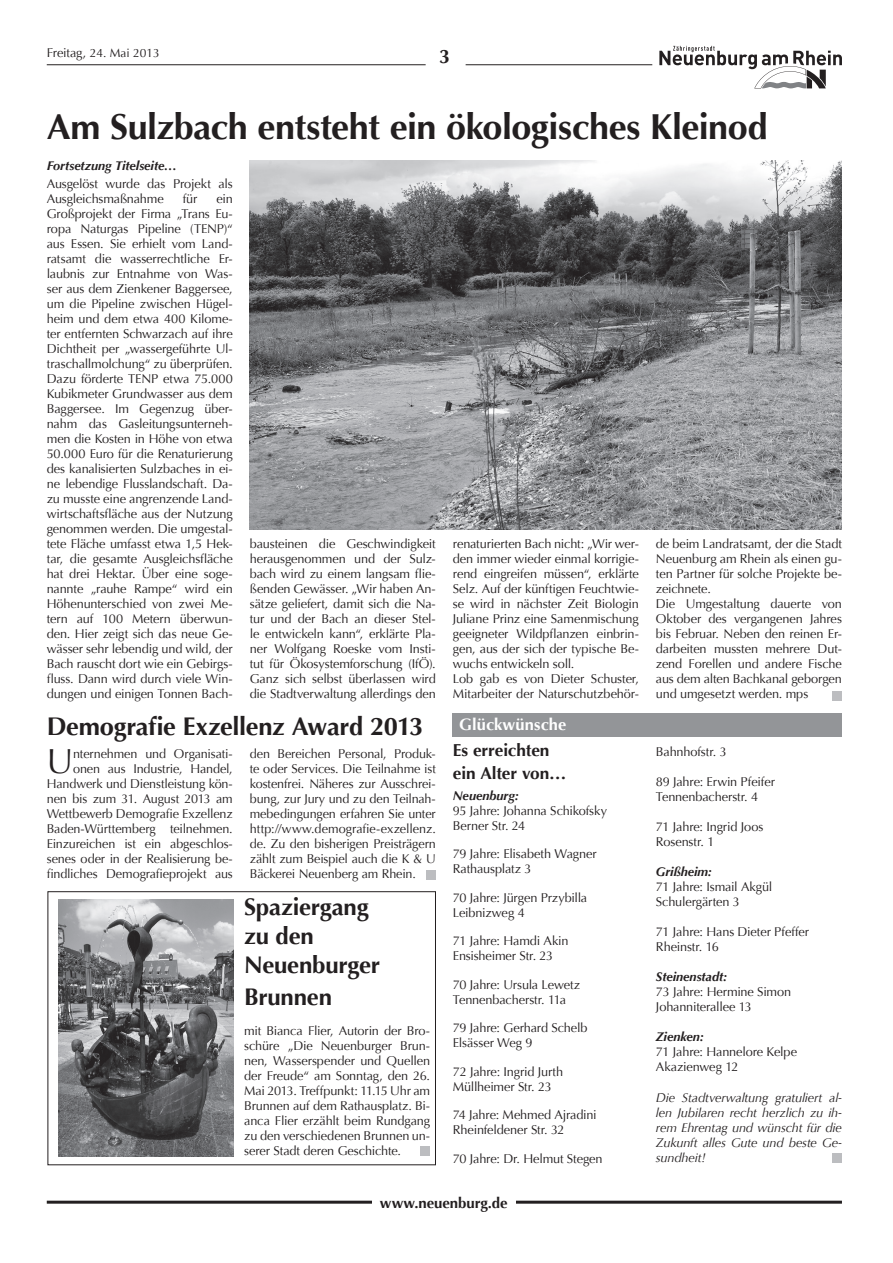
<style>
.page{position:relative;width:893px;height:1263px;background:#fff}
.page>*{position:absolute;margin:0;border:0;box-sizing:border-box;transform-origin:0 0}
.t1{font:700 36px "Optima";letter-spacing:-.015em;color:#231f20}
.t2{font:34.65px "Optima";color:#231f20}
.t3{font:700 25.5px "Optima";letter-spacing:-.015em;color:#231f20}
.t4{font:700 24px/28.8px "Optima";letter-spacing:-.01em;color:#231f20}
.t5{font:700 19.5px "Optima";color:#231f20}
.t6{font:700 17.25px/22.5px "Optima";letter-spacing:-.005em;color:#231f20}
.t7{font:700 16.5px "Optima";letter-spacing:.005em;color:#fff}
.t8{font:700 15px "Optima";letter-spacing:-.005em;color:#231f20}
.t9{font:12.75px/15px "Optima";letter-spacing:-.01em;color:#231f20}
.t10{font:italic 12.75px/15px "Optima";letter-spacing:-.01em;color:#231f20;text-align:justify}
.t11{font:italic 700 12.75px "Optima";letter-spacing:-.005em;color:#231f20}
.t12{font:12px "Optima";color:#231f20}
.s1{font-size:12.75px}
</style>
<div class="page">
<hr style="left:466px;top:64px;width:186px;height:1px;background:#231f20">
<hr style="left:47px;top:1201px;width:795px;height:3px;background:#231f20">
<hr style="left:47px;top:64px;width:379px;height:1px;background:#231f20">
<div style="left:372px;top:1193px;width:143px;height:18px;background:#fff"></div>
<svg style="left:659px;top:46px;width:183px;height:42px"></svg>
<img style="left:250px;top:161px;width:592px;height:368px">
<img style="left:58px;top:900px;width:175px;height:256px">
<div style="left:48px;top:891px;width:388px;height:274px;border:1px solid #231f20"></div>
<div style="left:420px;top:1145px;width:9px;height:10px;background:#bcbdc0"></div>
<div style="left:453px;top:713px;width:389px;height:24px;background:#939598"></div>
<div style="left:426px;top:870px;width:10px;height:9px;background:#bcbdc0"></div>
<div style="left:832px;top:1153px;width:10px;height:10px;background:#bcbdc0"></div>
<div style="left:832px;top:691px;width:10px;height:10px;background:#bcbdc0"></div>
<p class="t12" style="left:47px;top:46px;width:114px"><span class="s1">Freitag,</span> 24. Mai 2013</p>
<h3 class="t5" style="left:439px;top:45px;width:12px">3</h3>
<h1 class="t1" style="left:47px;top:106px;width:722px">Am Sulzbach entsteht ein ökologisches Kleinod</h1>
<p class="t11" style="left:47px;top:158px;width:132px">Fortsetzung Titelseite…</p>
<p class="t9" style="left:47px;top:177px;width:188px">Ausgelöst wurde das Projekt als<br>Ausgleichsmaßnahme</p>
<p class="t9" style="left:183px;top:192px;width:16px">für</p>
<p class="t9" style="left:47px;top:192px;width:188px;text-align:justify;text-indent:170px">ein Großprojekt der Firma „Trans Eu&shy;ropa Naturgas Pipeline (TENP)“ aus Essen. Sie erhielt vom Land&shy;ratsamt die wasserrechtliche Er&shy;laubnis zur Entnahme von Was&shy;ser aus dem Zienkener Baggersee, um die Pipeline zwischen Hügel&shy;heim und dem etwa 400 Kilome&shy;ter entfernten Schwarzach auf ihre Dichtheit per „wassergeführte Ul&shy;traschallmolchung“ zu überprüfen.<br>Dazu förderte TENP etwa 75.000<br>Kubikmeter Grundwasser aus dem Baggersee. Im Gegenzug über&shy;nahm das Gasleitungsunterneh&shy;men die Kosten in Höhe von etwa 50.000 Euro für die Renaturierung des kanalisierten Sulzbaches in ei&shy;ne lebendige Flusslandschaft. Da&shy;zu musste eine angrenzende Land&shy;wirtschaftsfläche aus der Nutzung genommen werden. Die umgestal&shy;tete Fläche umfasst etwa 1,5 Hek&shy;tar, die gesamte Ausgleichsfläche hat drei Hektar. Über eine soge&shy;nannte „rauhe Rampe“ wird ein Höhenunterschied von zwei Me&shy;tern auf 100 Metern überwun&shy;den. Hier zeigt sich das neue Ge&shy;wässer sehr lebendig und wild, der Bach rauscht dort wie ein Gebirgs&shy;fluss. Dann wird durch viele Win&shy;dungen und einigen Tonnen Bach-</p>
<p class="t9" style="left:250px;top:536px;width:188px;text-align:justify">bausteinen die Geschwindigkeit herausgenommen und der Sulz&shy;bach wird zu einem langsam flie&shy;ßenden Gewässer. „Wir haben An&shy;sätze geliefert, damit sich die Na&shy;tur und der Bach an dieser Stel&shy;le entwickeln kann“, erklärte Pla&shy;ner Wolfgang Roeske vom Insti&shy;tut für Ökosystemforschung (IfÖ).<br>Ganz sich selbst überlassen wird die Stadtverwaltung allerdings den</p>
<p class="t9" style="left:453px;top:536px;width:188px">renaturierten Bach nicht: „Wir wer&shy;den immer wieder einmal korrigie&shy;rend eingreifen müssen“, erklärte Selz. Auf der künftigen Feuchtwie&shy;se wird in nächster Zeit Biologin Juliane Prinz eine Samenmischung geeigneter Wildpflanzen einbrin&shy;gen, aus der sich der typische Be&shy;wuchs entwickeln soll.<br>Lob gab es von Dieter Schuster, Mitarbeiter der Naturschutzbehör-</p>
<p class="t9" style="left:656px;top:536px;width:188px">de beim Landratsamt, der die Stadt<br>Neuenburg am Rhein als einen gu&shy;ten Partner für solche Projekte be&shy;zeichnete.<br>Die Umgestaltung dauerte von<br>Oktober des vergangenen Jahres bis Februar. Neben den reinen Er&shy;darbeiten mussten mehrere Dut&shy;zend Forellen und andere Fische aus dem alten Bachkanal geborgen und umgesetzt werden. mps</p>
<h3 class="t3" style="left:47px;top:711px;width:378px">Demografie Exzellenz Award 2013</h3>
<p class="t9" style="left:250px;top:747px;width:188px;text-align:justify">den Bereichen Personal, Produk&shy;te oder Services. Die Teilnahme ist kostenfrei. Näheres zur Ausschrei&shy;bung, zur Jury und zu den Teilnah&shy;mebedingungen erfahren Sie unter http://www.demografie-exzellenz. de. Zu den bisherigen Preisträgern zählt zum Beispiel auch die K &amp; U Bäckerei Neuenberg am Rhein.</p>
<p class="t9" style="left:47px;top:747px;width:188px;text-align:right">nternehmen und Organisati&shy;onen aus Industrie, Handel,<br>Handwerk und Dienstleistung kön&shy;nen bis zum 31. August 2013 am<br>Wettbewerb Demografie Exzellenz<br>Baden-Württemberg teilnehmen.<br>Einzureichen ist ein abgeschlos&shy;senes oder in der Realisierung be&shy;findliches Demografieprojekt aus</p>
<h2 class="t2" style="left:47px;top:742px;width:28px">U</h2>
<h3 class="t4" style="left:244px;top:893px;width:138px">Spaziergang zu den<br>Neuenburger</h3>
<h3 class="t4" style="left:244px;top:983px;width:89px">Brunnen</h3>
<p class="t9" style="left:244px;top:1024px;width:188px;text-align:justify">mit Bianca Flier, Autorin der Bro&shy;schüre „Die Neuenburger Brun&shy;nen, Wasserspender und Quellen der Freude“ am Sonntag, den 26.<br>Mai 2013. Treffpunkt: 11.15 Uhr am Brunnen auf dem Rathausplatz. Bi&shy;anca Flier erzählt beim Rundgang zu den verschiedenen Brunnen un&shy;serer Stadt deren Geschichte.</p>
<p class="t7" style="left:459px;top:715px;width:109px">Glückwünsche</p>
<h3 class="t6" style="left:453px;top:739px;width:115px">Es erreichten ein Alter von…</h3>
<p class="t11" style="left:453px;top:788px;width:68px">Neuenburg:</p>
<p class="t9" style="left:453px;top:803px;width:156px">95 Jahre: Johanna Schikofsky<br>Berner Str. 24</p>
<p class="t9" style="left:453px;top:847px;width:145px">79 Jahre: Elisabeth Wagner<br>Rathausplatz 3</p>
<p class="t9" style="left:453px;top:890px;width:136px">70 Jahre: Jürgen Przybilla<br>Leibnizweg 4</p>
<p class="t9" style="left:453px;top:934px;width:117px">71 Jahre: Hamdi Akin<br>Ensisheimer Str. 23</p>
<p class="t9" style="left:453px;top:977px;width:129px">70 Jahre: Ursula Lewetz<br>Tennenbacherstr. 11a</p>
<p class="t9" style="left:453px;top:1021px;width:136px">79 Jahre: Gerhard Schelb<br>Elsässer Weg 9</p>
<p class="t9" style="left:453px;top:1064px;width:112px">72 Jahre: Ingrid Jurth<br>Müllheimer Str. 23</p>
<p class="t9" style="left:453px;top:1108px;width:145px">74 Jahre: Mehmed Ajradini<br>Rheinfeldener Str. 32</p>
<p class="t9" style="left:453px;top:1151px;width:151px">70 Jahre: Dr. Helmut Stegen</p>
<p class="t8" style="left:380px;top:1194px;width:129px">www.neuenburg.de</p>
<p class="t9" style="left:656px;top:744px;width:72px">Bahnhofstr. 3</p>
<p class="t9" style="left:656px;top:774px;width:120px">89 Jahre: Erwin Pfeifer<br>Tennenbacherstr. 4</p>
<p class="t9" style="left:656px;top:819px;width:109px">71 Jahre: Ingrid Joos<br>Rosenstr. 1</p>
<p class="t11" style="left:656px;top:864px;width:58px">Grißheim:</p>
<p class="t9" style="left:656px;top:879px;width:118px">71 Jahre: Ismail Akgül<br>Schulergärten 3</p>
<p class="t9" style="left:656px;top:924px;width:155px">71 Jahre: Hans Dieter Pfeffer<br>Rheinstr. 16</p>
<p class="t11" style="left:656px;top:969px;width:73px">Steinenstadt:</p>
<p class="t9" style="left:656px;top:984px;width:137px">73 Jahre: Hermine Simon<br>Johanniterallee 13</p>
<p class="t11" style="left:656px;top:1029px;width:50px">Zienken:</p>
<p class="t9" style="left:656px;top:1044px;width:143px">71 Jahre: Hannelore Kelpe<br>Akazienweg 12</p>
<p class="t10" style="left:656px;top:1091px;width:188px">Die Stadtverwaltung gratuliert al&shy;len Jubilaren recht herzlich zu ih&shy;rem Ehrentag und wünscht für die Zukunft alles Gute und beste Ge&shy;sundheit!</p>
</div>
